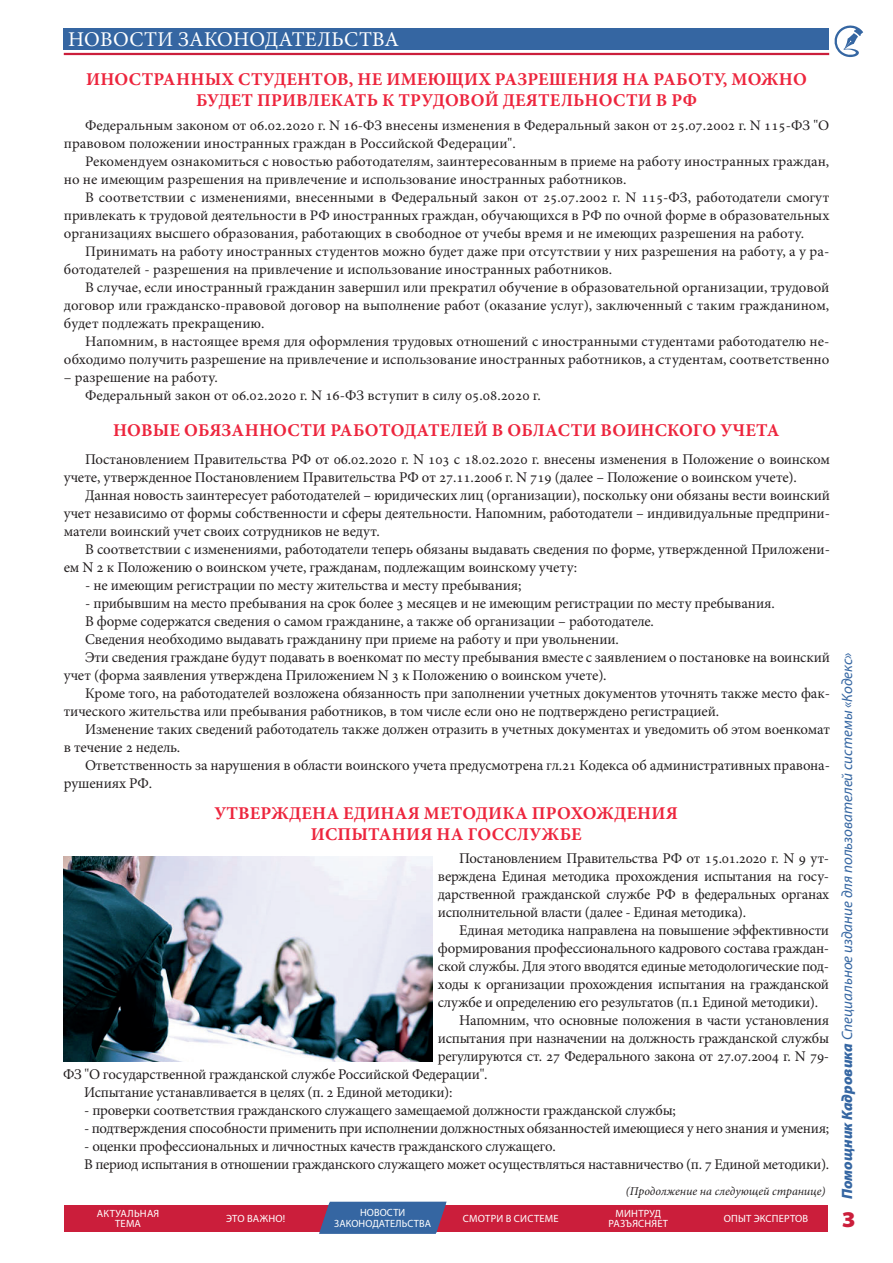
<style>
.page{position:relative;width:893px;height:1263px;background:#fff}
.page>*{position:absolute;margin:0;border:0;box-sizing:border-box;transform-origin:0 0}
.t1{font:900 semi-expanded 22.5px "Myriad Pro";color:#cb1e3b}
.t2{font:21px "Minion Pro";letter-spacing:.01em;color:#fff}
.t3{font:700 18px/21.6px "Minion Pro";letter-spacing:.01em;color:#ed253d;text-align:center}
.t4{font:italic 15px "Myriad Pro";color:#3566a2}
.t5{font:14.85px/18px "Minion Pro";letter-spacing:-.015em;color:#231f20}
.t6{font:14.55px/18px "Minion Pro";color:#231f20}
.t7{font:italic 12px "Minion Pro";color:#231f20}
.t8{font:10.5px/10.5px "Myriad Pro";letter-spacing:.02em;color:#fff;text-align:center}
.s1{font-weight:900}
</style>
<div class="page">
<svg style="left:834px;top:25px;width:29px;height:32px"></svg>
<div style="left:64px;top:29px;width:765px;height:21px;background:#3566a2"></div>
<hr style="left:64px;top:53px;width:765px;height:2px;background:#cb1e3b">
<div style="left:64px;top:1205px;width:764px;height:26px;background:#cb1e3b"></div>
<svg style="left:319px;top:1202px;width:128px;height:32px;background:#43639c"></svg>
<img style="left:64px;top:857px;width:368px;height:204px">
<h2 class="t2" style="left:68px;top:25px;width:332px">НОВОСТИ ЗАКОНОДАТЕЛЬСТВА</h2>
<p class="t3" style="left:86px;top:68px;width:722px">ИНОСТРАННЫХ СТУДЕНТОВ, НЕ ИМЕЮЩИХ РАЗРЕШЕНИЯ НА РАБОТУ, МОЖНО<br>БУДЕТ ПРИВЛЕКАТЬ К ТРУДОВОЙ ДЕЯТЕЛЬНОСТИ В РФ</p>
<p class="t6" style="left:64px;top:117px;width:767px;text-indent:21px">Федеральным законом от 06.02.2020 г. N 16-ФЗ внесены изменения в Федеральный закон от 25.07.2002 г. N 115-ФЗ "О правовом положении иностранных граждан в Российской Федерации".</p>
<p class="t6" style="left:64px;top:153px;width:767px;text-indent:21px">Рекомендуем ознакомиться с новостью работодателям, заинтересованным в приеме на работу иностранных граждан, но не имеющим разрешения на привлечение и использование иностранных работников.</p>
<p class="t6" style="left:64px;top:189px;width:767px;text-align:justify;text-indent:21px">В соответствии с изменениями, внесенными в Федеральный закон от 25.07.2002 г. N 115-ФЗ, работодатели смогут привлекать к трудовой деятельности в РФ иностранных граждан, обучающихся в РФ по очной форме в образовательных организациях высшего образования, работающих в свободное от учебы время и не имеющих разрешения на работу.</p>
<p class="t6" style="left:64px;top:243px;width:767px;text-indent:21px">Принимать на работу иностранных студентов можно будет даже при отсутствии у них разрешения на работу, а у ра&shy;ботодателей - разрешения на привлечение и использование иностранных работников.</p>
<p class="t6" style="left:64px;top:279px;width:767px;text-align:justify;text-indent:21px">В случае, если иностранный гражданин завершил или прекратил обучение в образовательной организации, трудовой договор или гражданско-правовой договор на выполнение работ (оказание услуг), заключенный с таким гражданином, будет подлежать прекращению.</p>
<p class="t6" style="left:64px;top:333px;width:767px;text-align:right">Напомним, в настоящее время для оформления трудовых отношений с иностранными студентами работодателю не&shy;обходимо получить разрешение на привлечение и использование иностранных работников, а студентам, соответственно</p>
<p class="t6" style="left:85px;top:369px;width:457px;text-indent:-21px">– разрешение на работу.<br>Федеральный закон от 06.02.2020 г. N 16-ФЗ вступит в силу 05.08.2020 г.</p>
<p class="t3" style="left:113px;top:419px;width:668px">НОВЫЕ ОБЯЗАННОСТИ РАБОТОДАТЕЛЕЙ В ОБЛАСТИ ВОИНСКОГО УЧЕТА</p>
<p class="t5" style="left:64px;top:450px;width:768px;text-indent:21px">Постановлением Правительства РФ от 06.02.2020 г. N 103 с 18.02.2020 г. внесены изменения в Положение о воинском учете, утвержденное Постановлением Правительства РФ от 27.11.2006 г. N 719 (далее – Положение о воинском учете).</p>
<p class="t5" style="left:64px;top:486px;width:768px;text-align:justify;text-indent:21px">Данная новость заинтересует работодателей – юридических лиц (организации), поскольку они обязаны вести воинский учет независимо от формы собственности и сферы деятельности. Напомним, работодатели – индивидуальные предприни&shy;матели воинский учет своих сотрудников не ведут.</p>
<p class="t5" style="left:64px;top:540px;width:768px;text-indent:21px">В соответствии с изменениями, работодатели теперь обязаны выдавать сведения по форме, утвержденной Приложени&shy;ем N 2 к Положению о воинском учете, гражданам, подлежащим воинскому учету:</p>
<p class="t5" style="left:85px;top:576px;width:438px">- не имеющим регистрации по месту жительства и месту пребывания;</p>
<p class="t5" style="left:85px;top:594px;width:691px">- прибывшим на место пребывания на срок более 3 месяцев и не имеющим регистрации по месту пребывания.</p>
<p class="t5" style="left:85px;top:612px;width:570px">В форме содержатся сведения о самом гражданине, а также об организации – работодателе.</p>
<p class="t5" style="left:85px;top:630px;width:535px">Сведения необходимо выдавать гражданину при приеме на работу и при увольнении.</p>
<p class="t5" style="left:85px;top:648px;width:746px">Эти сведения граждане будут подавать в военкомат по месту пребывания вместе с заявлением о постановке на воинский</p>
<p class="t5" style="left:64px;top:666px;width:544px">учет (форма заявления утверждена Приложением N 3 к Положению о воинском учете).</p>
<p class="t5" style="left:85px;top:684px;width:746px">Кроме того, на работодателей возложена обязанность при заполнении учетных документов уточнять также место фак-</p>
<p class="t5" style="left:64px;top:702px;width:657px">тического жительства или пребывания работников, в том числе если оно не подтверждено регистрацией.</p>
<p class="t5" style="left:85px;top:720px;width:746px">Изменение таких сведений работодатель также должен отразить в учетных документах и уведомить об этом военкомат</p>
<p class="t5" style="left:64px;top:738px;width:118px">в течение 2 недель.</p>
<p class="t5" style="left:85px;top:756px;width:746px">Ответственность за нарушения в области воинского учета предусмотрена гл.21 Кодекса об административных правона-</p>
<p class="t5" style="left:64px;top:774px;width:90px">рушениях РФ.</p>
<p class="t3" style="left:214px;top:802px;width:465px">УТВЕРЖДЕНА ЕДИНАЯ МЕТОДИКА ПРОХОЖДЕНИЯ<br>ИСПЫТАНИЯ НА ГОССЛУЖБЕ</p>
<p class="t5" style="left:438px;top:850px;width:393px;text-align:justify;text-indent:21px">Постановлением Правительства РФ от 15.01.2020 г. N 9 ут&shy;верждена Единая методика прохождения испытания на госу&shy;дарственной гражданской службе РФ в федеральных органах исполнительной власти (далее - Единая методика).</p>
<p class="t5" style="left:459px;top:922px;width:371px">Единая методика направлена на повышение эффективности</p>
<p class="t5" style="left:438px;top:940px;width:393px">формирования профессионального кадрового состава граждан-</p>
<p class="t5" style="left:438px;top:958px;width:393px">ской службы. Для этого вводятся единые методологические под-</p>
<p class="t5" style="left:438px;top:976px;width:393px">ходы к организации прохождения испытания на гражданской</p>
<p class="t5" style="left:438px;top:994px;width:382px">службе и определению его результатов (п.1 Единой методики).</p>
<p class="t5" style="left:459px;top:1012px;width:371px">Напомним, что основные положения в части установления</p>
<p class="t5" style="left:438px;top:1030px;width:393px">испытания при назначении на должность гражданской службы</p>
<p class="t5" style="left:438px;top:1048px;width:393px">регулируются ст. 27 Федерального закона от 27.07.2004 г. N 79-</p>
<p class="t5" style="left:63px;top:1066px;width:426px">ФЗ "О государственной гражданской службе Российской Федерации".</p>
<p class="t5" style="left:84px;top:1084px;width:370px">Испытание устанавливается в целях (п. 2 Единой методики):</p>
<p class="t5" style="left:84px;top:1102px;width:593px">- проверки соответствия гражданского служащего замещаемой должности гражданской службы;</p>
<p class="t5" style="left:84px;top:1120px;width:746px">- подтверждения способности применить при исполнении должностных обязанностей имеющиеся у него знания и умения;</p>
<p class="t5" style="left:84px;top:1138px;width:746px">- оценки профессиональных и личностных качеств гражданского служащего.<br>В период испытания в отношении гражданского служащего может осуществляться наставничество (п. 7 Единой методики).</p>
<p class="t7" style="left:626px;top:1183px;width:201px">(Продолжение на следующей странице)</p>
<p class="t8" style="left:334px;top:1207px;width:98px">НОВОСТИ<br>ЗАКОНОДАТЕЛЬСТВА</p>
<p class="t8" style="left:97px;top:1208px;width:64px">АКТУАЛЬНАЯ<br>ТЕМА</p>
<p class="t8" style="left:226px;top:1213px;width:60px">ЭТО ВАЖНО!</p>
<p class="t8" style="left:463px;top:1213px;width:97px">СМОТРИ В СИСТЕМЕ</p>
<p class="t8" style="left:609px;top:1208px;width:61px">МИНТРУД<br>РАЗЪЯСНЯЕТ</p>
<p class="t8" style="left:724px;top:1213px;width:86px">ОПЫТ ЭКСПЕРТОВ</p>
<p class="t4" style="left:838px;top:1199px;width:548px;rotate:-90deg"><span class="s1">Помощник Кадровика</span> Специальное издание для пользователей системы «Кодекс»</p>
<h1 class="t1" style="left:842px;top:1204px;width:15px">3</h1>
</div>
